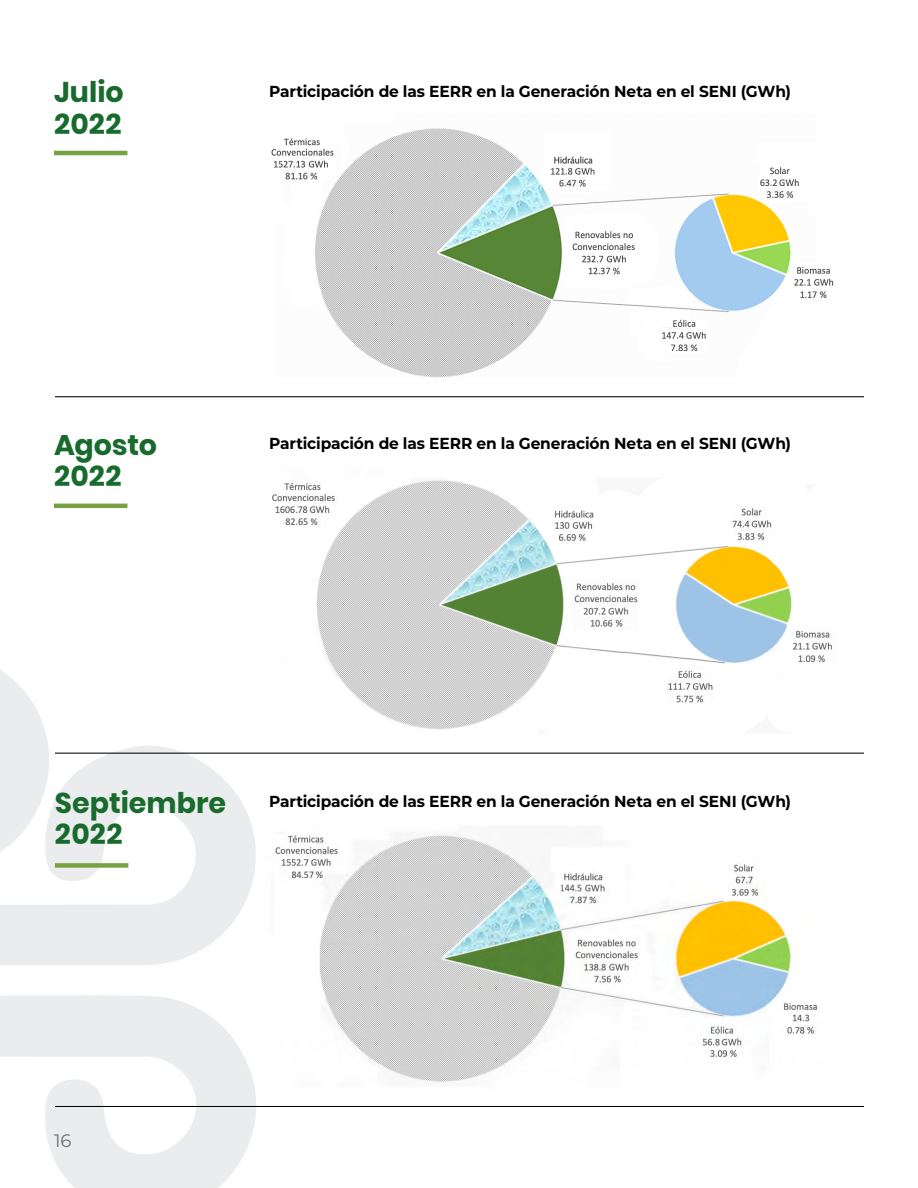
<style>
.page{position:relative;width:918px;height:1188px;background:#fff}
.page>*{position:absolute;margin:0;border:0;box-sizing:border-box;transform-origin:0 0}
.t1{font:700 28.5px/31.5px "Poppins";color:#186b2d}
.t2{font:18px "Montserrat";color:#6d6e71}
.t3{font:700 15.9px "Montserrat";letter-spacing:-.01em;color:#000}
</style>
<div class="page">
<svg style="left:0;top:995px;width:257px;height:193px;fill:#ebeced"></svg>
<svg style="left:0;top:746px;width:271px;height:219px;fill:#ebeced"></svg>
<svg style="left:0;top:670px;width:59px;height:200px"></svg>
<img style="left:272px;top:478px;width:560px;height:254px">
<img style="left:258px;top:825px;width:559px;height:258px">
<hr style="left:54px;top:151px;width:73px;height:4px;background:#77a142">
<hr style="left:54px;top:504px;width:73px;height:4px;background:#77a142">
<div style="left:55px;top:863px;width:73px;height:5px;background:#77a142"></div>
<hr style="left:55px;top:396px;width:809px;height:1px;background:#000">
<hr style="left:55px;top:1106px;width:809px;height:1px;background:#000">
<hr style="left:55px;top:753px;width:809px;height:1px;background:#000">
<div style="left:269px;top:792px;width:589px;height:28px;background:#fff"></div>
<img style="left:271px;top:128px;width:563px;height:250px">
<h1 class="t1" style="left:54px;top:77px;width:71px">Julio<br>2022</h1>
<p class="t3" style="left:269px;top:80px;width:523px">Participación de las EERR en la Generación Neta en el SENI (GWh)</p>
<h1 class="t1" style="left:54px;top:429px;width:105px">Agosto<br>2022</h1>
<p class="t3" style="left:269px;top:432px;width:523px">Participación de las EERR en la Generación Neta en el SENI (GWh)</p>
<h1 class="t1" style="left:55px;top:787px;width:173px">Septiembre<br>2022</h1>
<p class="t3" style="left:269px;top:790px;width:523px">Participación de las EERR en la Generación Neta en el SENI (GWh)</p>
<p class="t2" style="left:54px;top:1128px;width:19px">16</p>
</div>
